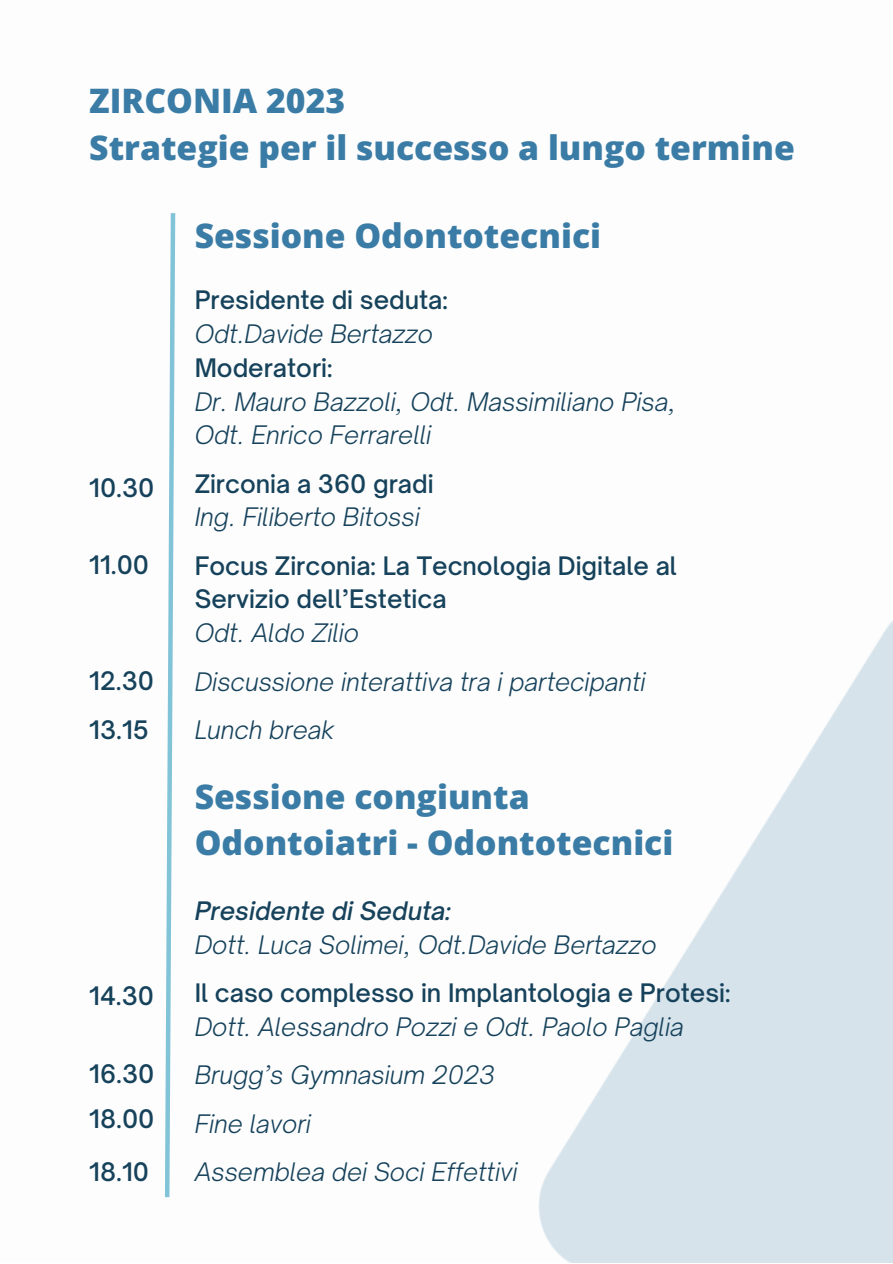
<style>
.page{position:relative;width:893px;height:1264px;background:#fff}
.page>*{position:absolute;margin:0;border:0;box-sizing:border-box;transform-origin:0 0}
.t1{font:800 33.75px "Open Sans";color:#3a7ca5}
.t2{font:italic 300 24.45px "Open Sauce One";color:#16425b}
.t3{font:500 24.45px/33.8px "Open Sauce One";color:#16425b}
.t4{font:italic 500 24.45px "Open Sauce One";color:#16425b}
</style>
<div class="page">
<img style="left:538px;top:622px;width:354px;height:640px">
<svg style="left:165px;top:213px;width:11px;height:985px"></svg>
<p class="t1" style="left:89px;top:77px;width:257px">ZIRCONIA 2023</p>
<p class="t1" style="left:89px;top:124px;width:707px">Strategie per il successo a lungo termine</p>
<p class="t3" style="left:89px;top:471px;width:67px">10.30</p>
<p class="t3" style="left:89px;top:548px;width:61px">11.00</p>
<p class="t3" style="left:89px;top:664px;width:66px">12.30</p>
<p class="t3" style="left:89px;top:713px;width:61px">13.15</p>
<p class="t3" style="left:89px;top:978px;width:66px">14.30</p>
<p class="t3" style="left:89px;top:1056px;width:67px">16.30</p>
<p class="t3" style="left:89px;top:1102px;width:67px">18.00</p>
<p class="t3" style="left:89px;top:1154px;width:61px">18.10</p>
<p class="t1" style="left:195px;top:211px;width:408px">Sessione Odontotecnici</p>
<p class="t3" style="left:195px;top:283px;width:255px">Presidente di seduta:</p>
<p class="t2" style="left:195px;top:318px;width:240px">Odt.Davide Bertazzo</p>
<p class="t3" style="left:195px;top:350px;width:139px">Moderatori:</p>
<p class="t2" style="left:195px;top:386px;width:483px">Dr. Mauro Bazzoli, Odt. Massimiliano Pisa,</p>
<p class="t2" style="left:195px;top:420px;width:238px">Odt. Enrico Ferrarelli</p>
<p class="t3" style="left:195px;top:466px;width:240px">Zirconia a 360 gradi</p>
<p class="t2" style="left:195px;top:502px;width:227px">Ing. Filiberto Bitossi</p>
<p class="t3" style="left:195px;top:548px;width:484px">Focus Zirconia: La Tecnologia Digitale al<br>Servizio dell’Estetica</p>
<p class="t2" style="left:195px;top:617px;width:166px">Odt. Aldo Zilio</p>
<p class="t2" style="left:195px;top:666px;width:452px">Discussione interattiva tra i partecipanti</p>
<p class="t2" style="left:195px;top:714px;width:141px">Lunch break</p>
<p class="t1" style="left:195px;top:772px;width:336px">Sessione congiunta</p>
<p class="t1" style="left:195px;top:819px;width:480px">Odontoiatri - Odontotecnici</p>
<p class="t4" style="left:195px;top:895px;width:258px">Presidente di Seduta:</p>
<p class="t2" style="left:195px;top:929px;width:463px">Dott. Luca Solimei, Odt.Davide Bertazzo</p>
<p class="t3" style="left:195px;top:976px;width:537px">Il caso complesso in Implantologia e Protesi:</p>
<p class="t2" style="left:195px;top:1011px;width:490px">Dott. Alessandro Pozzi e Odt. Paolo Paglia</p>
<p class="t2" style="left:195px;top:1059px;width:302px">Brugg’s Gymnasium 2023</p>
<p class="t2" style="left:195px;top:1108px;width:118px">Fine lavori</p>
<p class="t2" style="left:195px;top:1156px;width:324px">Assemblea dei Soci Effettivi</p>
</div>
